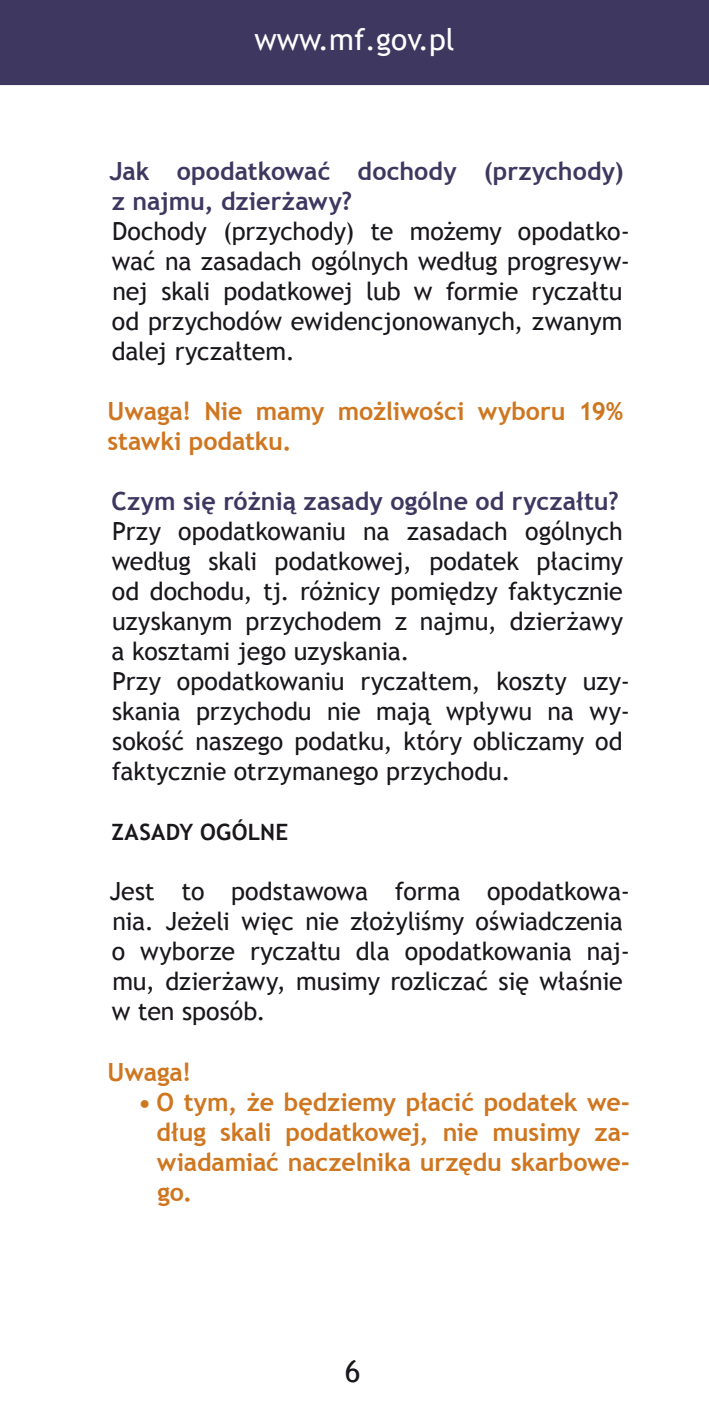
<style>
.page{position:relative;width:709px;height:1418px;background:#fff}
.page>*{position:absolute;margin:0;border:0;box-sizing:border-box;transform-origin:0 0}
.t1{font:30px "Trebuchet MS";color:#fff}
.t2{font:30px "Trebuchet MS";color:#1a171c}
.t3{font:25px/30px "Trebuchet MS";letter-spacing:-.005em;color:#1a171c}
.t4{font:700 25px/30px "Trebuchet MS";letter-spacing:-.005em;color:#cf7620}
.t5{font:700 25px/30px "Trebuchet MS";color:#3e3861}
.t6{font:700 22.5px "Trebuchet MS";letter-spacing:.01em;color:#1a171c}
</style>
<div class="page">
<div style="left:0;top:0;width:709px;height:85px;background:#3e3861"></div>
<p class="t1" style="left:254px;top:22px;width:202px">www.mf.gov.pl</p>
<p class="t5" style="left:109px;top:156px;width:515px">Jak opodatkować dochody (przychody) z najmu, dzierżawy?</p>
<p class="t3" style="left:112px;top:216px;width:519px">Dochody (przychody) te możemy opodatko&shy;wać na zasadach ogólnych według progresyw&shy;nej skali podatkowej lub w formie ryczałtu od przychodów ewidencjonowanych, zwanym dalej ryczałtem.</p>
<p class="t4" style="left:107px;top:396px;width:517px">Uwaga! Nie mamy możliwości wyboru 19% stawki podatku.</p>
<p class="t5" style="left:112px;top:486px;width:508px">Czym się różnią zasady ogólne od ryczałtu?</p>
<p class="t3" style="left:112px;top:516px;width:520px">Przy opodatkowaniu na zasadach ogólnych według skali podatkowej, podatek płacimy od dochodu, tj. różnicy pomiędzy faktycznie uzyskanym przychodem z najmu, dzierżawy a kosztami jego uzyskania.<br>Przy opodatkowaniu ryczałtem, koszty uzy&shy;skania przychodu nie mają wpływu na wy&shy;sokość naszego podatku, który obliczamy od faktycznie otrzymanego przychodu.</p>
<p class="t6" style="left:111px;top:818px;width:178px">ZASADY OGÓLNE</p>
<p class="t3" style="left:109px;top:876px;width:522px">Jest to podstawowa forma opodatkowa&shy;nia. Jeżeli więc nie złożyliśmy oświadczenia o wyborze ryczałtu dla opodatkowania naj&shy;mu, dzierżawy, musimy rozliczać się właśnie w ten sposób.</p>
<p class="t4" style="left:107px;top:1056px;width:85px">Uwaga!</p>
<p class="t4" style="left:157px;top:1086px;width:475px;text-align:justify;text-indent:-18px">• O tym, że będziemy płacić podatek we&shy;dług skali podatkowej, nie musimy za&shy;wiadamiać naczelnika urzędu skarbowe&shy;go.</p>
<p class="t2" style="left:345px;top:1353px;width:17px">6</p>
</div>
